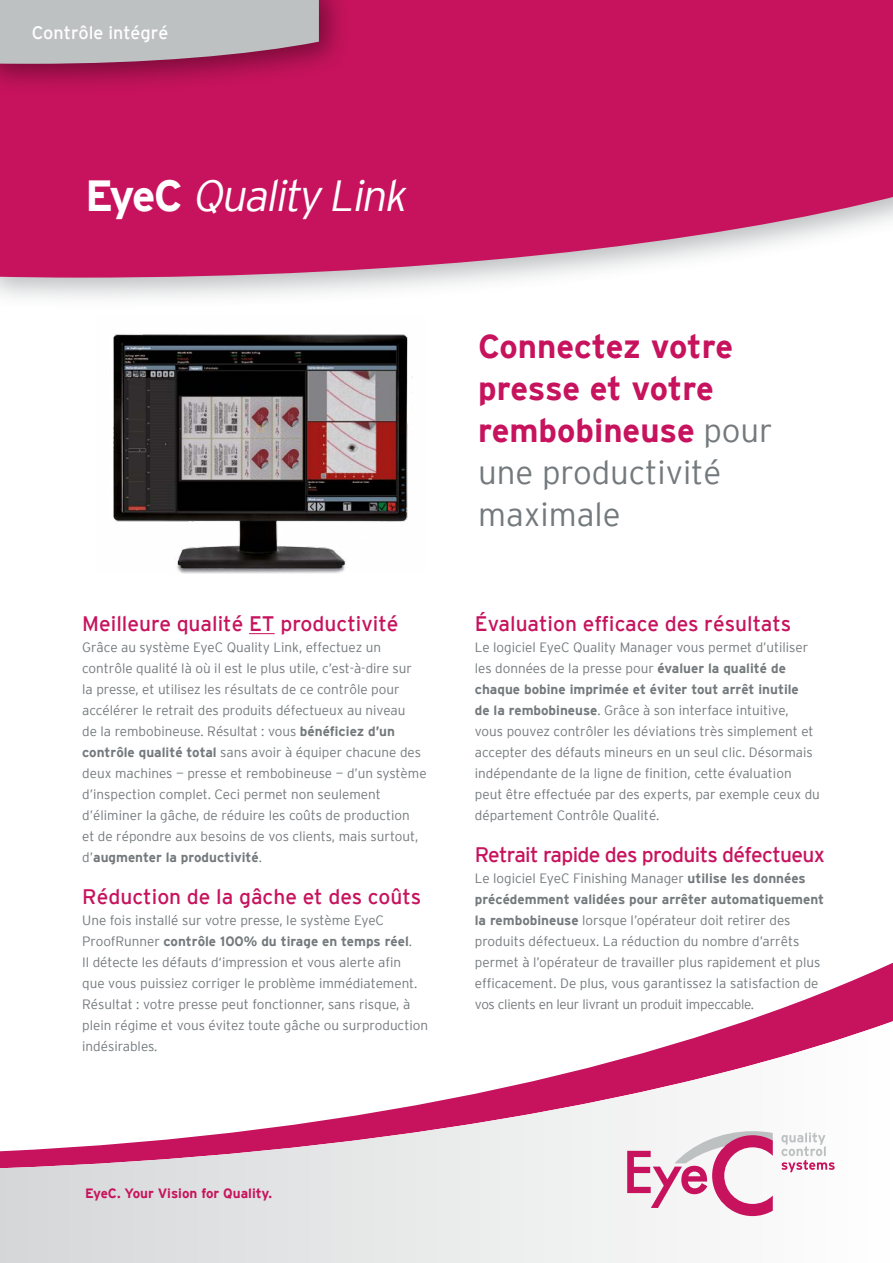
<style>
.page{position:relative;width:893px;height:1263px;background:#fff}
.page>*{position:absolute;margin:0;border:0;box-sizing:border-box;transform-origin:0 0}
.t1{font:italic 300 43.5px "Interstate";color:#fff}
.t2{font:700 33px/42px "Interstate";color:#c7135d}
.t3{font:21px "Interstate";color:#c7135d}
.t4{font:21px "Interstate";letter-spacing:-.03em;color:#c7135d}
.t5{font:18px "Interstate";color:#fff}
.t6{font:300 13.5px/21px "Interstate";color:#73797c}
.t7{font:700 13.5px "Interstate";color:#c7135d}
.s1{font-weight:700;font-style:normal}
.s2{font-weight:700}
.s3{font-weight:300;color:#73797c}
</style>
<div class="page">
<svg style="left:249px;top:633px;width:26px;height:1px"></svg>
<div style="left:0;top:0;width:893px;height:310px;background:#73797c;opacity:.5"></div>
<svg style="left:0;top:0;width:893px;height:278px;background:#ca276a"></svg>
<svg style="left:746px;top:962px;width:147px;height:59px"></svg>
<svg style="left:0;top:1021px;width:893px;height:242px"></svg>
<div style="left:0;top:0;width:351px;height:96px;background:#000;opacity:.4"></div>
<svg style="left:0;top:0;width:319px;height:64px;background:#baafb5"></svg>
<svg style="left:627px;top:1131px;width:208px;height:85px"></svg>
<img style="left:113px;top:334px;width:299px;height:239px">
<h3 class="t5" style="left:32px;top:23px;width:138px">Contrôle intégré</h3>
<h1 class="t1" style="left:85px;top:171px;width:331px"><span class="s1">Eye C</span> Quality Link</h1>
<h3 class="t3" style="left:82px;top:612px;width:318px">Meilleure qualité ET productivité</h3>
<p class="t6" style="left:82px;top:636px;width:346px">Grâce au système EyeC Quality Link, effectuez un contrôle qualité là où il est le plus utile, c’est-à-dire sur<br>la presse, et utilisez les résultats de ce contrôle pour accélérer le retrait des produits défectueux au niveau<br>de la rembobineuse. Résultat : vous <span class="s2">bénéficiez d’un contrôle qualité total</span> sans avoir à équiper chacune des deux machines — presse et rembobineuse — d’un système d’inspection complet. Ceci permet non seulement d’éliminer la gâche, de réduire les coûts de production<br>et de répondre aux besoins de vos clients, mais surtout, d’<span class="s2">augmenter la productivité</span>.</p>
<h3 class="t3" style="left:82px;top:885px;width:341px">Réduction de la gâche et des coûts</h3>
<p class="t6" style="left:82px;top:909px;width:347px">Une fois installé sur votre presse, le système EyeC ProofRunner <span class="s2">contrôle 100% du tirage en temps réel</span>.<br>Il détecte les défauts d‘impression et vous alerte afin<br>que vous puissiez corriger le problème immédiatement.<br>Résultat : votre presse peut fonctionner, sans risque, à plein régime et vous évitez toute gâche ou surproduction indésirables.</p>
<h2 class="t2" style="left:478px;top:325px;width:296px">Connectez votre presse et votre rembobineuse <span class="s3">pour une productivité maximale</span></h2>
<h3 class="t3" style="left:475px;top:612px;width:318px">Évaluation efficace des résultats</h3>
<p class="t6" style="left:475px;top:636px;width:347px">Le logiciel EyeC Quality Manager vous permet d’utiliser les données de la presse pour <span class="s2">évaluer la qualité de chaque bobine imprimée et éviter tout arrêt inutile<br>de la rembobineuse</span>. Grâce à son interface intuitive, vous pouvez contrôler les déviations très simplement et accepter des défauts mineurs en un seul clic. Désormais indépendante de la ligne de finition, cette évaluation peut être effectuée par des experts, par exemple ceux du département Contrôle Qualité.</p>
<h3 class="t4" style="left:475px;top:843px;width:352px">Retrait rapide des produits défectueux</h3>
<p class="t6" style="left:475px;top:867px;width:351px">Le logiciel EyeC Finishing Manager <span class="s2">utilise les données précédemment validées pour arrêter automatiquement la rembobineuse</span> lorsque l’opérateur doit retirer des produits défectueux. La réduction du nombre d’arrêts permet à l’opérateur de travailler plus rapidement et plus efficacement. De plus, vous garantissez la satisfaction de vos clients en leur livrant un produit impeccable.</p>
<p class="t7" style="left:85px;top:1185px;width:188px">EyeC. Your Vision for Quality.</p>
</div>
